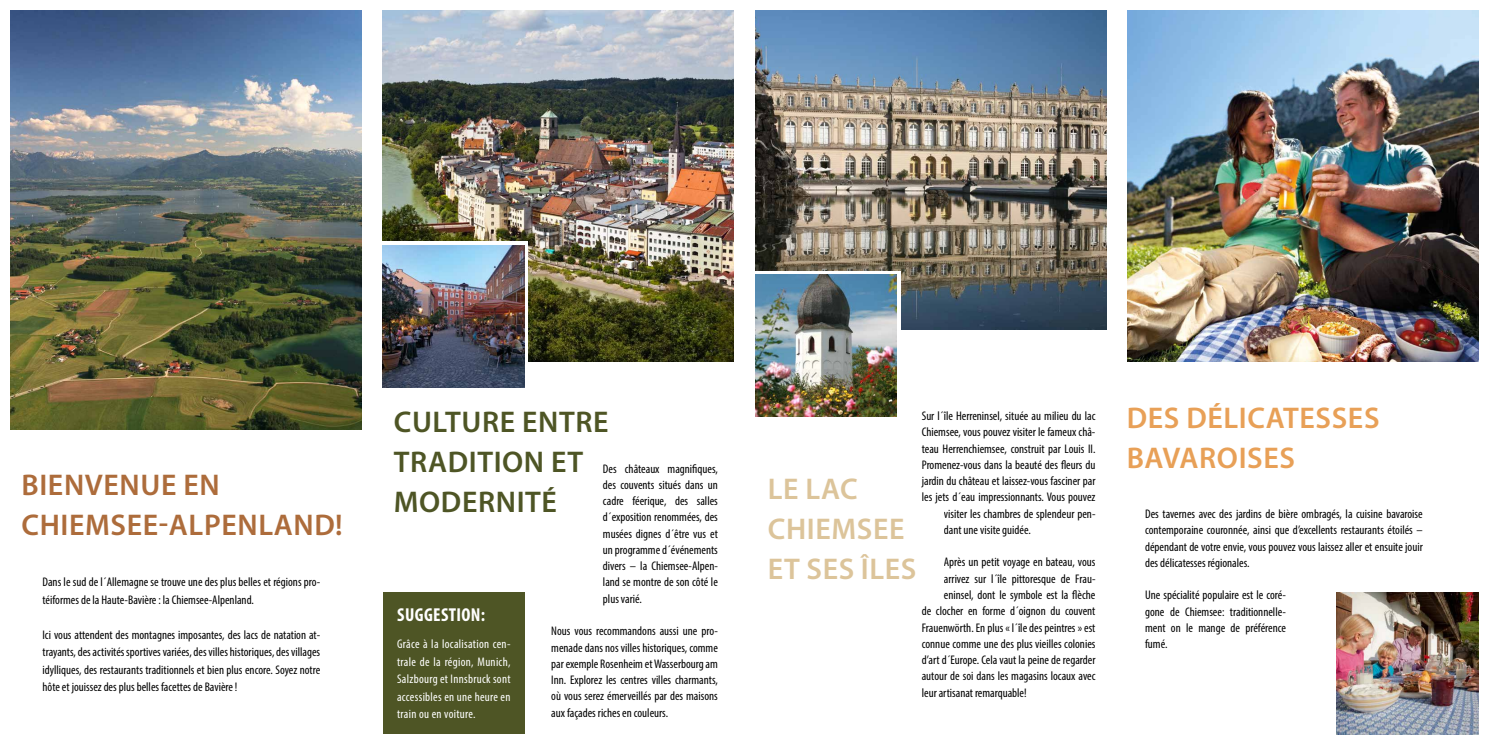
<style>
.page{position:relative;width:1489px;height:745px;background:#fff}
.page>*{position:absolute;margin:0;border:0;box-sizing:border-box;transform-origin:0 0}
.t1{font:600 30px/40px "Myriad Pro";letter-spacing:.02em;color:#4e5525}
.t2{font:600 30px/40px "Myriad Pro";letter-spacing:.02em;color:#ad6c3b}
.t3{font:600 30px/40px "Myriad Pro";letter-spacing:.02em;color:#e8a057}
.t4{font:600 30px/40px "Myriad Pro";letter-spacing:.02em;color:#dcc49a}
.t5{font:700 condensed 18.75px "Myriad Pro";letter-spacing:.02em;color:#fff}
.t6{font:condensed 12.5px/16.2px "Myriad Pro";color:#000;text-align:justify}
.t7{font:condensed 12.5px/17.5px "Myriad Pro";letter-spacing:.025em;color:#fff;text-align:justify}
</style>
<div class="page">
<img style="left:11px;top:11px;width:350px;height:418px">
<img style="left:383px;top:11px;width:350px;height:350px">
<img style="left:755px;top:11px;width:351px;height:319px">
<img style="left:1127px;top:11px;width:351px;height:350px">
<svg style="left:382px;top:241px;width:146px;height:147px"></svg>
<img style="left:383px;top:245px;width:141px;height:142px">
<div style="left:751px;top:271px;width:149px;height:149px;background:linear-gradient(to right,#fff,#fff)"></div>
<img style="left:755px;top:275px;width:141px;height:141px">
<div style="left:383px;top:592px;width:141px;height:141px;background:#4e5525"></div>
<img style="left:1336px;top:592px;width:142px;height:141px">
<h1 class="t1" style="left:394px;top:401px;width:216px">CULTURE ENTRE<br>TRADITION ET<br>MODERNITÉ</h1>
<h1 class="t2" style="left:22px;top:463px;width:323px">BIENVENUE EN<br>CHIEMSEE-ALPENLAND!</h1>
<p class="t6" style="left:603px;top:460px;width:116px">Des châteaux magnifiques, des couvents situés dans un cadre féerique, des salles d´exposition renommées, des musées dignes d´être vus et un programme d´événements divers – la Chiemsee-Alpen&shy;land se montre de son côté le plus varié.</p>
<p class="t6" style="left:551px;top:622px;width:168px">Nous vous recommandons aussi une pro&shy;menade dans nos villes historiques, comme par exemple Rosenheim et Wasserbourg am Inn. Explorez les centres villes charmants, où vous serez émerveillés par des maisons aux façades riches en couleurs.</p>
<p class="t6" style="left:43px;top:572px;width:279px;line-height:17.5px">Dans le sud de l´Allemagne se trouve une des plus belles et régions pro&shy;téiformes de la Haute-Bavière : la Chiemsee-Alpenland.</p>
<p class="t6" style="left:43px;top:625px;width:279px;line-height:17.5px">Ici vous attendent des montagnes imposantes, des lacs de natation at&shy;trayants, des activités sportives variées, des villes historiques, des villages idylliques, des restaurants traditionnels et bien plus encore. Soyez notre hôte et jouissez des plus belles facettes de Bavière !</p>
<h2 class="t5" style="left:397px;top:602px;width:89px">SUGGESTION:</h2>
<p class="t7" style="left:397px;top:634px;width:115px">Grâce à la localisation cen&shy;trale de la région, Munich, Salzbourg et Innsbruck sont accessibles en une heure en train ou en voiture.</p>
<p class="t6" style="left:921px;top:407px;width:175px">Sur l´île Herreninsel, située au milieu du lac</p>
<p class="t6" style="left:921px;top:423px;width:175px">Chiemsee, vous pouvez visiter le fameux châ-</p>
<p class="t6" style="left:921px;top:440px;width:175px">teau Herrenchiemsee, construit par Louis II.</p>
<p class="t6" style="left:921px;top:456px;width:175px">Promenez-vous dans la beauté des fleurs du</p>
<p class="t6" style="left:921px;top:472px;width:175px">jardin du château et laissez-vous fasciner par</p>
<p class="t6" style="left:921px;top:488px;width:175px">les jets d´eau impressionnants. Vous pouvez</p>
<p class="t6" style="left:943px;top:505px;width:153px">visiter les chambres de splendeur pen-</p>
<p class="t6" style="left:943px;top:521px;width:88px">dant une visite guidée.</p>
<p class="t6" style="left:943px;top:553px;width:153px">Après un petit voyage en bateau, vous</p>
<p class="t6" style="left:943px;top:570px;width:153px">arrivez sur l´île pittoresque de Frau-</p>
<p class="t6" style="left:943px;top:586px;width:153px">eninsel, dont le symbole est la flèche</p>
<p class="t6" style="left:921px;top:602px;width:175px">de clocher en forme d´oignon du couvent</p>
<p class="t6" style="left:921px;top:618px;width:175px">Frauenwörth. En plus « l´île des peintres » est</p>
<p class="t6" style="left:921px;top:635px;width:175px">connue comme une des plus vieilles colonies</p>
<p class="t6" style="left:921px;top:651px;width:175px">d’art d´Europe. Cela vaut la peine de regarder</p>
<p class="t6" style="left:921px;top:667px;width:175px">autour de soi dans les magasins locaux avec</p>
<p class="t6" style="left:921px;top:683px;width:106px">leur artisanat remarquable!</p>
<h1 class="t4" style="left:767px;top:468px;width:150px">LE LAC<br>CHIEMSEE<br>ET SES ÎLES</h1>
<h1 class="t3" style="left:1126px;top:397px;width:254px">DES DÉLICATESSES<br>BAVAROISES</h1>
<p class="t6" style="left:1144px;top:505px;width:279px">Des tavernes avec des jardins de bière ombragés, la cuisine bavaroise contemporaine couronnée, ainsi que d’excellents restaurants étoilés – dépendant de votre envie, vous pouvez vous laissez aller et ensuite jouir des délicatesses régionales.</p>
<p class="t6" style="left:1144px;top:586px;width:142px">Une spécialité populaire est le coré&shy;gone de Chiemsee: traditionnelle&shy;ment on le mange de préférence fumé.</p>
</div>
